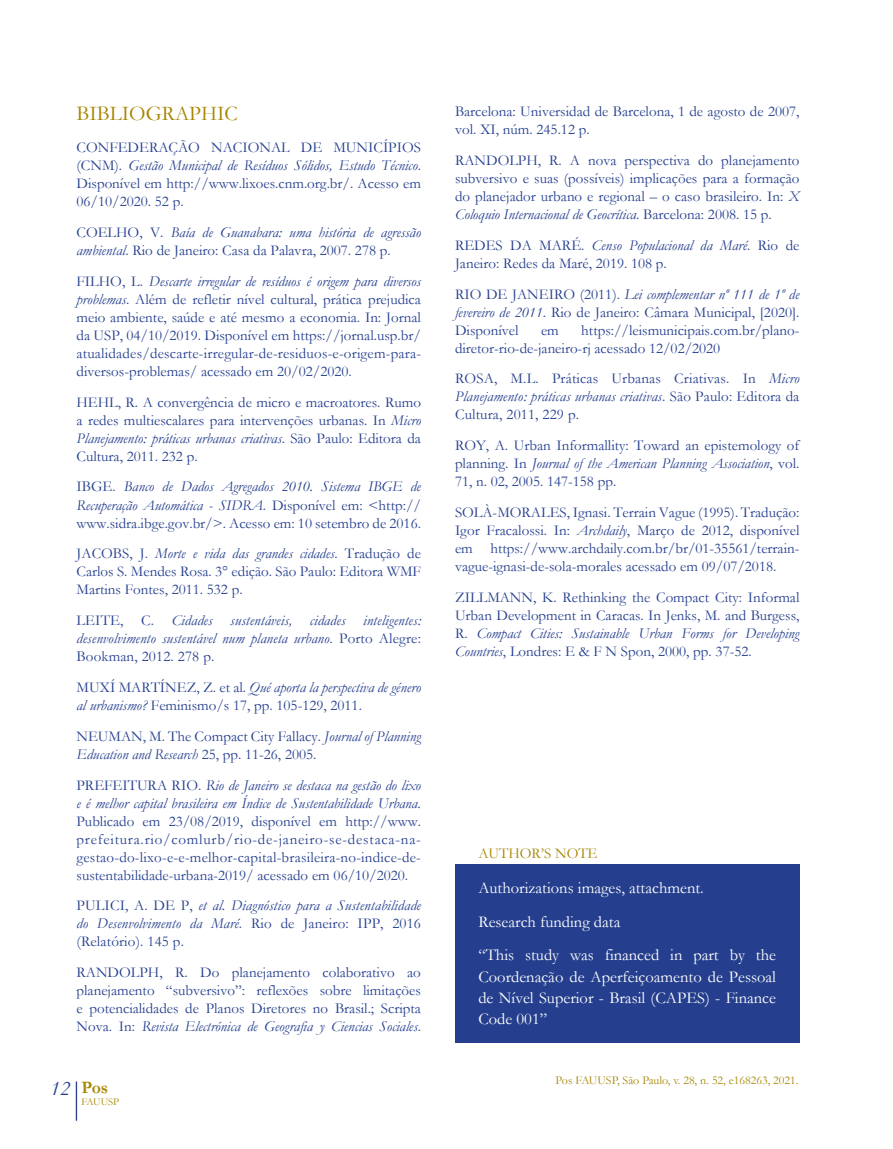
<style>
.page{position:relative;width:893px;height:1149px;background:#fff}
.page>*{position:absolute;margin:0;border:0;box-sizing:border-box;transform-origin:0 0}
.subtitulo{font:21px "Garamond";color:#a78602}
.t1{font:italic 21px "Garamond";color:#253f8e}
.t2{font:700 17.55px "Garamond";color:#a78602}
.texto{font:16.5px/21px "Garamond";color:#fff;text-align:justify}
.bibliografia{font:15px/18px "Garamond";color:#253f8e;text-align:justify}
.bibliografia-2{font:italic 15px/18px "Garamond";letter-spacing:.01em;color:#253f8e;text-align:justify}
.subtitulo-2{font:15px "Garamond";color:#a78602}
.t3{font:12px "Garamond";color:#a78602}
.t4{font:10.5px "Garamond";color:#a78602}
.s1{font-style:italic}
.s2{font-style:normal}
</style>
<div class="page">
<hr style="left:76px;top:1081px;width:1px;height:39px;background:#253f8e">
<div style="left:455px;top:863px;width:344px;height:179px;background:#253f8e"></div>
<p class="subtitulo" style="left:77px;top:99px;width:163px">BIBLIOGRAPHIC</p>
<p class="bibliografia" style="left:77px;top:138px;width:346px">CONFEDERAÇÃO NACIONAL DE MUNICÍPIOS (CNM). <span class="s1">Gestão Municipal de Resíduos Sólidos, Estudo Técnico</span>.<br>Disponível em http://www.lixoes.cnm.org.br/. Acesso em 06/10/2020. 52 p.</p>
<p class="bibliografia" style="left:77px;top:223px;width:346px">COELHO, V. <span class="s1">Baía de Guanabara: uma história de agressão ambiental</span>. Rio de Janeiro: Casa da Palavra, 2007. 278 p.</p>
<p class="bibliografia" style="left:77px;top:271px;width:346px">FILHO, L. <span class="s1">Descarte irregular de resíduos é origem para diversos problemas</span>. Além de refletir nível cultural, prática prejudica meio ambiente, saúde e até mesmo a economia. In: Jornal da USP, 04/10/2019. Disponível em https://jornal.usp.br/ atualidades/descarte-irregular-de-residuos-e-origem-para&shy;diversos-problemas/ acessado em 20/02/2020.</p>
<p class="bibliografia" style="left:77px;top:392px;width:346px">HEHL, R. A convergência de micro e macroatores. Rumo a redes multiescalares para intervenções urbanas. In <span class="s1">Micro Planejamento: práticas urbanas criativas</span>. São Paulo: Editora da Cultura, 2011. 232 p.</p>
<p class="bibliografia" style="left:77px;top:477px;width:346px">IBGE. <span class="s1">Banco de Dados Agregados 2010. Sistema IBGE de Recuperação Automática - SIDRA</span>. Disponível em: &lt;http:// www.sidra.ibge.gov.br/&gt;. Acesso em: 10 setembro de 2016.</p>
<p class="bibliografia" style="left:77px;top:544px;width:346px">JACOBS, J. <span class="s1">Morte e vida das grandes cidades</span>. Tradução de Carlos S. Mendes Rosa. 3° edição. São Paulo: Editora WMF Martins Fontes, 2011. 532 p.</p>
<p class="bibliografia-2" style="left:77px;top:611px;width:346px"><span class="s2">LEITE, C.</span> Cidades sustentáveis, cidades inteligentes: desenvolvimento sustentável num planeta urbano<span class="s2">. Porto Alegre:<br>Bookman, 2012. 278 p.</span></p>
<p class="bibliografia" style="left:77px;top:677px;width:346px">MUXÍ MARTÍNEZ, Z. et al. <span class="s1">Qué aporta la perspectiva de género al urbanismo?</span> Feminismo/s 17, pp. 105-129, 2011.</p>
<p class="bibliografia" style="left:77px;top:726px;width:346px">NEUMAN, M. The Compact City Fallacy. <span class="s1">Journal of Planning<br>Education and Research</span> 25, pp. 11-26, 2005.</p>
<p class="bibliografia" style="left:77px;top:775px;width:346px">PREFEITURA RIO. <span class="s1">Rio de Janeiro se destaca na gestão do lixo e é melhor capital brasileira em Índice de Sustentabilidade Urbana.<br></span>Publicado em 23/08/2019, disponível em http://www. prefeitura.rio/comlurb/rio-de-janeiro-se-destaca-na&shy;gestao-do-lixo-e-e-melhor-capital-brasileira-no-indice-de&shy;sustentabilidade-urbana-2019/ acessado em 06/10/2020.</p>
<p class="bibliografia-2" style="left:77px;top:896px;width:346px"><span class="s2">PULICI, A. DE P,</span> et al. Diagnóstico para a Sustentabilidade do Desenvolvimento da Maré<span class="s2">. Rio de Janeiro: IPP, 2016 (Relatório). 145 p.</span></p>
<p class="bibliografia" style="left:77px;top:962px;width:346px">RANDOLPH, R. Do planejamento colaborativo ao planejamento “subversivo”: reflexões sobre limitações e potencialidades de Planos Diretores no Brasil.; Scripta Nova. In: <span class="s1">Revista Electrónica de Geografia y Ciencias Sociales</span>.</p>
<h1 class="t1" style="left:50px;top:1073px;width:21px">12</h1>
<p class="t2" style="left:81px;top:1074px;width:28px">Pos</p>
<p class="t4" style="left:81px;top:1094px;width:39px">FAUUSP</p>
<p class="bibliografia" style="left:455px;top:102px;width:346px">Barcelona: Universidad de Barcelona, 1 de agosto de 2007, vol. XI, núm. 245.12 p.</p>
<p class="bibliografia" style="left:455px;top:151px;width:346px">RANDOLPH, R. A nova perspectiva do planejamento subversivo e suas (possíveis) implicações para a formação do planejador urbano e regional – o caso brasileiro. In: <span class="s1">X Coloquio Internacional de Geocrítica</span>. Barcelona: 2008. 15 p.</p>
<p class="bibliografia" style="left:455px;top:236px;width:346px">REDES DA MARÉ. <span class="s1">Censo Populacional da Maré</span>. Rio de<br>Janeiro: Redes da Maré, 2019. 108 p.</p>
<p class="bibliografia" style="left:455px;top:284px;width:346px">RIO DE JANEIRO (2011). <span class="s1">Lei complementar nº 111 de 1º de fevereiro de 2011</span>. Rio de Janeiro: Câmara Municipal, [2020].<br>Disponível</p>
<p class="bibliografia" style="left:455px;top:320px;width:346px;text-indent:126px">https://leismunicipais.com.br/plano&shy;diretor-rio-de-janeiro-rj acessado 12/02/2020</p>
<p class="bibliografia" style="left:455px;top:369px;width:346px">ROSA, M.L. Práticas Urbanas Criativas. In <span class="s1">Micro Planejamento: práticas urbanas criativas</span>. São Paulo: Editora da Cultura, 2011, 229 p.</p>
<p class="bibliografia" style="left:455px;top:436px;width:346px">ROY, A. Urban Informallity: Toward an epistemology of planning. In <span class="s1">Journal of the American Planning Association</span>, vol.<br>71, n. 02, 2005. 147-158 pp.</p>
<p class="bibliografia" style="left:455px;top:503px;width:346px">SOLÀ-MORALES, Ignasi. Terrain Vague (1995). Tradução:<br>Igor Fracalossi. In: <span class="s1">Archdaily</span>, Março de 2012, disponível em https://www.archdaily.com.br/br/01-35561/terrain&shy;vague-ignasi-de-sola-morales acessado em 09/07/2018.</p>
<p class="bibliografia" style="left:455px;top:587px;width:346px">ZILLMANN, K. Rethinking the Compact City: Informal Urban Development in Caracas. In Jenks, M. and Burgess, R. <span class="s1">Compact Cities: Sustainable Urban Forms for Developing Countries</span>, Londres: E &amp; F N Spon, 2000, pp. 37-52.</p>
<p class="bibliografia" style="left:541px;top:320px;width:19px">em</p>
<p class="subtitulo-2" style="left:478px;top:842px;width:121px">AUTHOR’S NOTE</p>
<p class="texto" style="left:478px;top:876px;width:227px">Authorizations images, attachment.</p>
<p class="texto" style="left:478px;top:910px;width:143px">Research funding data</p>
<p class="texto" style="left:478px;top:944px;width:299px">“This study was financed in part by the Coordenação de Aperfeiçoamento de Pessoal de Nível Superior - Brasil (CAPES) - Finance Code 001”</p>
<p class="t3" style="left:556px;top:1071px;width:244px">Pos FAUUSP, São Paulo, v. 28, n. 52, e168263, 2021.</p>
</div>
